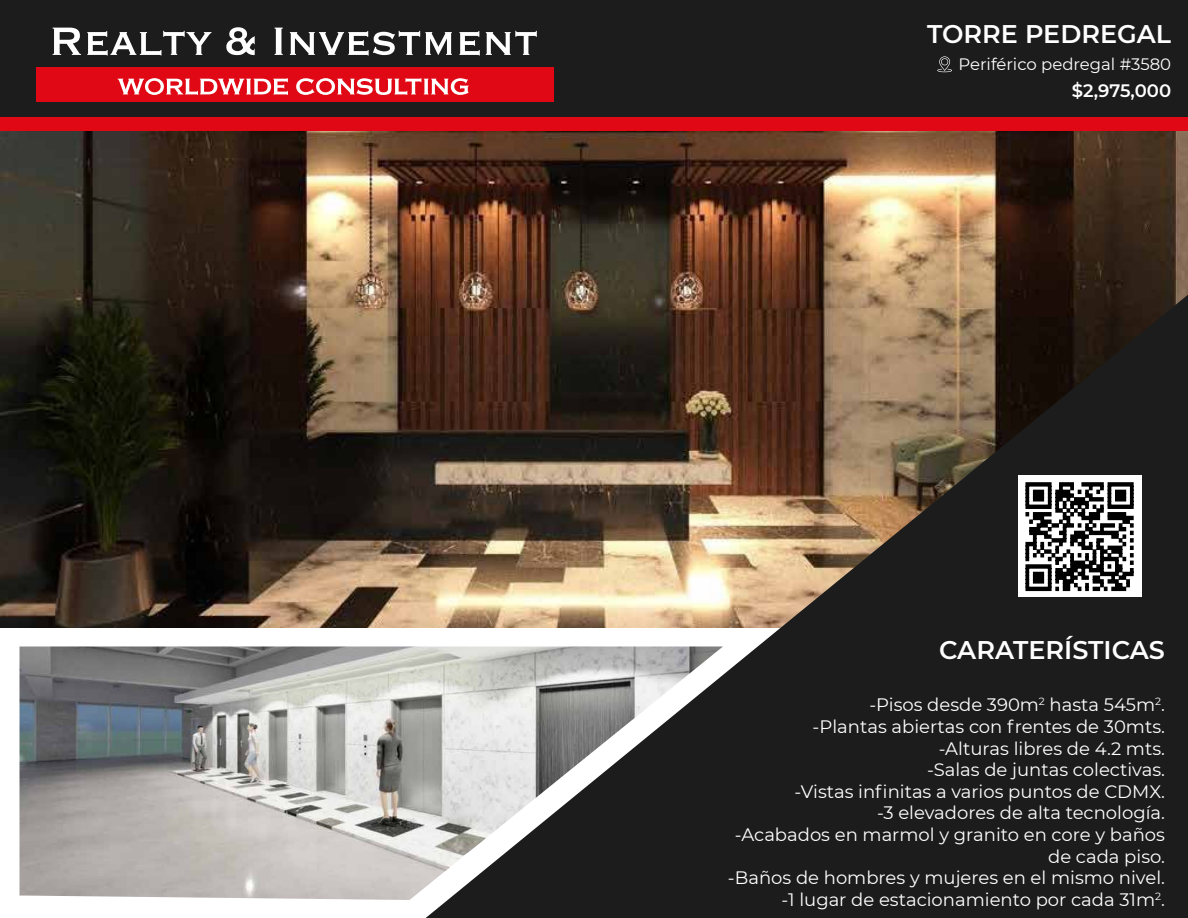
<style>
.page{position:relative;width:1188px;height:918px;background:#fff}
.page>*{position:absolute;margin:0;border:0;box-sizing:border-box;transform-origin:0 0}
.t1{font:600 25.5px "Montserrat";color:#fff}
.t2{font:18px/21.6px "Montserrat";color:#fff;text-align:right}
.t3{font:600 18px "Montserrat";letter-spacing:-.005em;color:#fff}
.t4{font:16.5px "Montserrat";color:#fff}
</style>
<div class="page">
<div style="left:0;top:0;width:1188px;height:117px;background:#1c1c1c"></div>
<div style="left:0;top:117px;width:1188px;height:14px;background:#e00814"></div>
<div style="left:36px;top:67px;width:518px;height:35px;background:#e00814"></div>
<svg style="left:118px;top:78px;width:170px;height:17px"></svg>
<svg style="left:296px;top:78px;width:173px;height:17px"></svg>
<svg style="left:53px;top:28px;width:28px;height:27px"></svg>
<svg style="left:87px;top:31px;width:124px;height:25px"></svg>
<svg style="left:226px;top:27px;width:29px;height:28px"></svg>
<svg style="left:275px;top:28px;width:8px;height:27px"></svg>
<svg style="left:290px;top:31px;width:162px;height:25px"></svg>
<svg style="left:459px;top:31px;width:21px;height:25px"></svg>
<svg style="left:486px;top:31px;width:51px;height:24px"></svg>
<img style="left:0;top:132px;width:1188px;height:495px">
<img style="left:20px;top:646px;width:406px;height:254px">
<svg style="left:426px;top:295px;width:762px;height:623px;background:#534a41"></svg>
<svg style="left:937px;top:56px;width:15px;height:16px"></svg>
<div style="left:1018px;top:475px;width:123px;height:122px;background:#fff"></div>
<svg style="left:1025px;top:482px;width:109px;height:110px"></svg>
<h1 class="t1" style="left:927px;top:16px;width:246px">TORRE PEDREGAL</h1>
<p class="t4" style="left:959px;top:53px;width:214px">Periférico pedregal #3580</p>
<p class="t3" style="left:1072px;top:78px;width:101px">$2,975,000</p>
<h1 class="t1" style="left:939px;top:632px;width:227px">CARATERÍSTICAS</h1>
<p class="t2" style="left:728px;top:693px;width:439px">-Pisos desde 390m<sup>2</sup> hasta 545m<sup>2</sup>.<br>-Plantas abiertas con frentes de 30mts.<br>-Alturas libres de 4.2 mts.<br>-Salas de juntas colectivas.<br>-Vistas infinitas a varios puntos de CDMX.<br>-3 elevadores de alta tecnología.<br>-Acabados en marmol y granito en core y baños de cada piso.<br>-Baños de hombres y mujeres en el mismo nivel. -1 lugar de estacionamiento por cada 31m<sup>2</sup>.</p>
</div>
